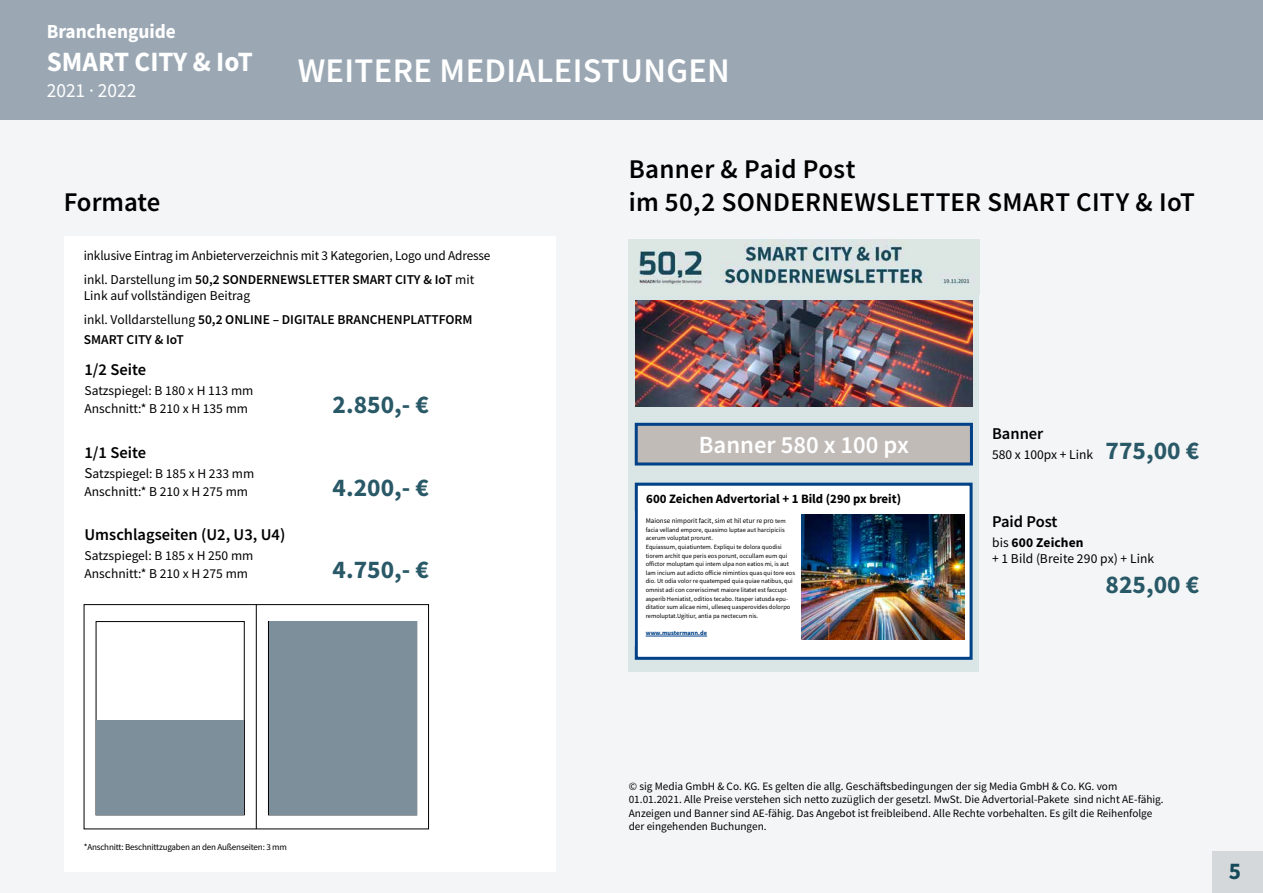
<style>
.page{position:relative;width:1263px;height:893px;background:#f4f5f7}
.page>*{position:absolute;margin:0;border:0;box-sizing:border-box;transform-origin:0 0}
.t1{font:600 34.5px "Source Sans Pro";letter-spacing:.01em;color:#fff}
.t2{font:700 27.9px "Source Sans Pro";color:#fff}
.t3{font:600 27px/32.4px "Source Sans Pro";letter-spacing:.01em;color:#000}
.t4{font:600 27px "Source Sans Pro";letter-spacing:-.01em;color:#000}
.t5{font:700 25.5px "Source Sans Pro";color:#295867}
.t6{font:600 24.75px "Source Sans Pro";color:#fff}
.t7{font:700 24px "Source Sans Pro";color:#16495a}
.t8{font:700 19.95px "Source Sans Pro";color:#fff}
.t9{font:19.95px "Source Sans Pro";color:#fff}
.t10{font:600 16.5px "Source Sans Pro";color:#000}
.t11{font:13.5px/18px "Source Sans Pro";color:#000}
.t12{font:600 13.5px "Source Sans Pro";color:#000}
.t13{font:700 12.75px "Source Sans Pro";color:#000}
.t14{font:11.25px/13.5px "Source Sans Pro";color:#000}
.t15{font:9px "Source Sans Pro";letter-spacing:-.02em;color:#000}
.t16{font:7.05px "Source Sans Pro";color:#000}
.t17{font:6.45px/8.7px "Source Sans Pro";color:#000}
.t18{font:700 6.45px "Source Sans Pro";color:#004187}
.s1{font-weight:600}
.s2{font-size:15px}
.s3{font-size:6.45px}
.s4{font-weight:700;font-size:25.5px;color:#295867}
.s5{font-weight:700}
</style>
<div class="page">
<div style="left:0;top:0;width:1263px;height:120px;background:#9ba8b4"></div>
<div style="left:1212px;top:851px;width:51px;height:42px;background:#d5d8da"></div>
<div style="left:64px;top:236px;width:491px;height:636px;background:#fff"></div>
<hr style="left:256px;top:605px;width:1px;height:224px;background:#000">
<div style="left:96px;top:621px;width:148px;height:194px;border:1px solid #000"></div>
<div style="left:84px;top:604px;width:345px;height:225px;border:1px solid #000"></div>
<div style="left:96px;top:720px;width:148px;height:95px;background:#7c8f9b"></div>
<div style="left:269px;top:622px;width:147px;height:193px;background:#7c8f9b"></div>
<div style="left:629px;top:239px;width:350px;height:433px;background:#d9e6e5"></div>
<div style="left:635px;top:486px;width:336px;height:172px;background:#fff"></div>
<hr style="left:646px;top:636px;width:61px;height:1px;background:#004187">
<div style="left:636px;top:424px;width:335px;height:40px;background:#c1bbb8"></div>
<div style="left:635px;top:423px;width:338px;height:42px;border:3px solid #004187"></div>
<img style="left:639px;top:239px;width:331px;height:46px">
<img style="left:635px;top:300px;width:337px;height:107px">
<div style="left:635px;top:483px;width:337px;height:177px;border:3px solid #004187"></div>
<img style="left:801px;top:514px;width:164px;height:126px">
<h3 class="t8" style="left:47px;top:18px;width:131px">Branchenguide</h3>
<h2 class="t2" style="left:47px;top:43px;width:208px">SMART CITY &amp; IoT</h2>
<h3 class="t9" style="left:47px;top:77px;width:91px">2021 · 2022</h3>
<h3 class="t4" style="left:64px;top:184px;width:98px">Formate</h3>
<h1 class="t1" style="left:298px;top:48px;width:434px">WEITERE MEDIALEISTUNGEN</h1>
<h3 class="t3" style="left:629px;top:153px;width:568px">Banner &amp; Paid Post<br>im 50,2 SONDERNEWSLETTER SMART CITY &amp; IoT</h3>
<h3 class="t11" style="left:84px;top:244px;width:408px;line-height:23.7px">inklusive Eintrag im Anbieterverzeichnis mit 3 Kategorien, Logo und Adresse inkl. Darstellung im <span class="s1">50,2 SONDERNEWSLETTER SMART CITY &amp; IoT</span> mit</h3>
<h3 class="t11" style="left:84px;top:284px;width:390px;line-height:23.7px">Link auf vollständigen Beitrag<br>inkl. Volldarstellung <span class="s1">50,2 ONLINE – DIGITALE BRANCHENPLATTFORM</span></h3>
<h3 class="t12" style="left:84px;top:330px;width:102px">SMART CITY &amp; IoT</h3>
<h3 class="t10" style="left:85px;top:358px;width:63px">1/2 Seite</h3>
<h3 class="t11" style="left:85px;top:381px;width:170px">Satzspiegel: B 180 x H 113 mm<br>Anschnitt:* B 210 x H 135 mm</h3>
<h3 class="t5" style="left:333px;top:387px;width:98px">2.850,- €</h3>
<h3 class="t10" style="left:85px;top:442px;width:63px">1/1 Seite</h3>
<h3 class="t11" style="left:85px;top:465px;width:171px"><span class="s2">S</span>atzspiegel: B 185 x H 233 mm<br>Anschnitt:* B 210 x H 275 mm</h3>
<h3 class="t5" style="left:333px;top:470px;width:98px">4.200,- €</h3>
<h3 class="t10" style="left:85px;top:523px;width:202px">Umschlagseiten (U2, U3, U4)</h3>
<h3 class="t11" style="left:85px;top:546px;width:170px">Satzspiegel: B 185 x H 250 mm<br>Anschnitt:* B 210 x H 275 mm</h3>
<h3 class="t5" style="left:333px;top:552px;width:98px">4.750,- €</h3>
<h3 class="t6" style="left:699px;top:429px;width:212px">Banner 580 x 100 px</h3>
<h3 class="t13" style="left:646px;top:490px;width:256px">600 Zeichen Advertorial + 1 Bild (290 px breit)</h3>
<p class="t16" style="left:646px;top:516px;width:142px">Maionse nimporit facit, sim et hil etur re pro <span class="s3">tem</span></p>
<p class="t17" style="left:646px;top:525px;width:151px">facia velland empore, quasimo luptae aut harcipiciis acerum voluptat prorunt.<br>Equiassum, quiatiuntem. Expliqui te dolora quodisi tiorem archit que peris eos porunt, occullam eum qui offictor moluptam qui intem ulpa non eatios mi, is aut lam incium aut adicto officie nimintios quas qui tore eos dio. Ut odia volor re quatemped quia quiae natibus, qui omnist adi con coreriscimet maiore litatet est faccupt asperib Heniatist, oditios tecabo. Itasper iatusda epu&shy;ditatior sum alicae nimi, ulleseq uasperovides dolorpo remoluptat.Ugitiur, antia pa nectecum nis.</p>
<p class="t18" style="left:646px;top:629px;width:63px">www.mustermann.de</p>
<h3 class="t10" style="left:992px;top:423px;width:53px">Banner</h3>
<h3 class="t11" style="left:992px;top:445px;width:209px">580 x 100px + Link <span class="s4">775,00 €</span></h3>
<h3 class="t10" style="left:992px;top:511px;width:67px">Paid Post</h3>
<h3 class="t11" style="left:992px;top:534px;width:164px;line-height:16.2px">bis <span class="s5">600 Zeichen<br></span>+ 1 Bild (Breite 290 px) + Link</h3>
<h3 class="t5" style="left:1106px;top:567px;width:95px">825,00 €</h3>
<h3 class="t15" style="left:84px;top:841px;width:205px">*Anschnitt: Beschnittzugaben an den Außenseiten: 3 mm</h3>
<p class="t14" style="left:629px;top:779px;width:536px">© sig Media GmbH &amp; Co. KG. Es gelten die allg. Geschäftsbedingungen der sig Media GmbH &amp; Co. KG. vom 01.01.2021. Alle Preise verstehen sich netto zuzüglich der gesetzl. MwSt. Die Advertorial-Pakete sind nicht AE-fähig.<br>Anzeigen und Banner sind AE-fähig. Das Angebot ist freibleibend. Alle Rechte vorbehalten. Es gilt die Reihenfolge der eingehenden Buchungen.</p>
<h3 class="t7" style="left:1229px;top:855px;width:14px">5</h3>
</div>
